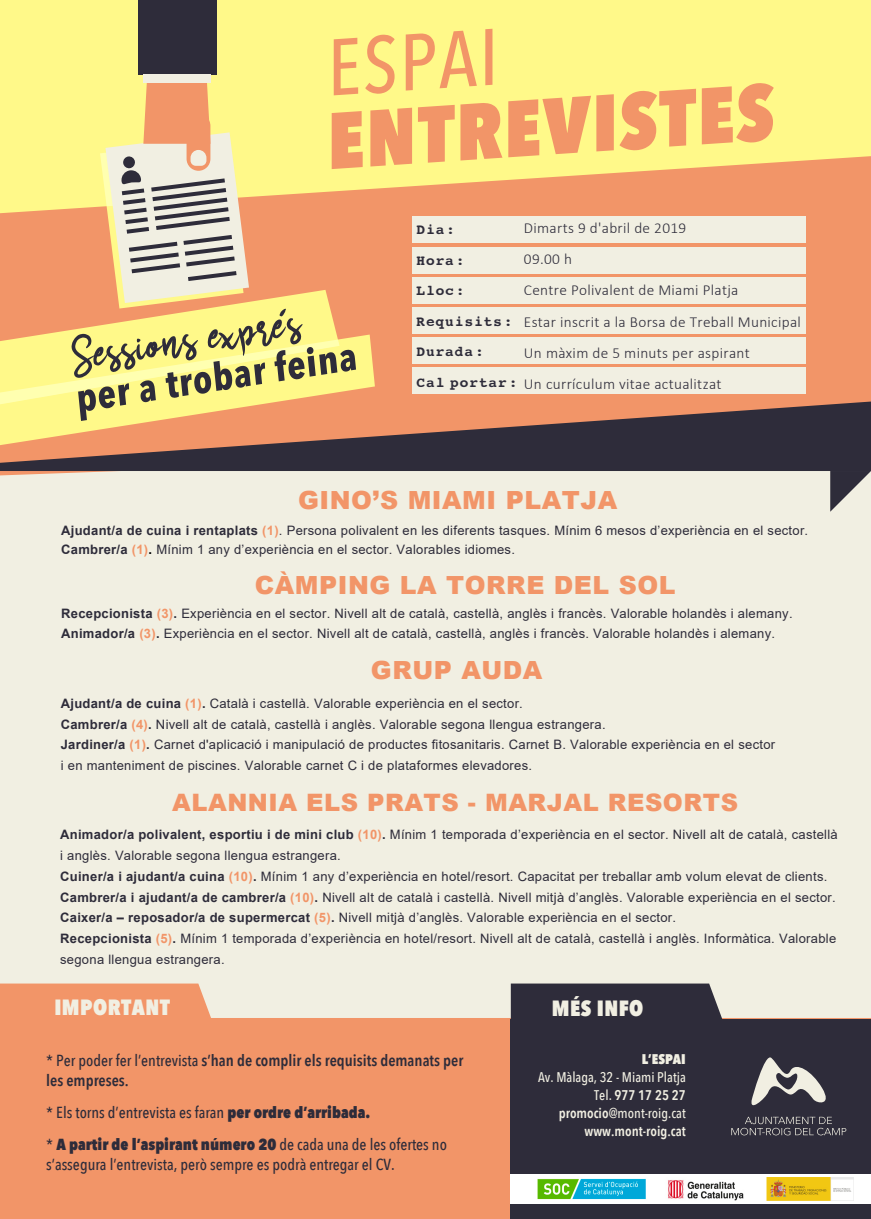
<style>
.page{position:relative;width:871px;height:1219px;background:#fff}
.page>*{position:absolute;margin:0;border:0;box-sizing:border-box;transform-origin:0 0}
.t1{font:800 79px "Avenir Next Condensed";color:#f29568}
.t2{font:500 79px "Avenir Next Condensed";color:#f29568}
.t3{font:900 25px "Arial";letter-spacing:.02em;color:#f29568}
.t4{font:900 24px "Arial";letter-spacing:.02em;color:#f29568}
.t5{font:800 22px "Avenir Next Condensed";letter-spacing:.02em;color:#f1efe2}
.t6{font:500 16px/32px "Avenir Next Condensed";color:#2e2c3a}
.t7{font:600 16px/20px "Avenir Next Condensed";color:#2e2c3a}
.t8{font:300 15.3px/31.1px "Calibri";letter-spacing:.02em;color:#2e2c3a}
.t9{font:500 14px/18px "Avenir Next Condensed";color:#f1efe2;text-align:right}
.t10{font:800 14px "Avenir Next Condensed";color:#f1efe2}
.t11{font:700 13.6px "Courier";letter-spacing:.02em;color:#2e2c3a}
.t12{font:13px/20.8px "Arial";letter-spacing:.02em;color:#2e2c3a}
.s1{font-weight:700}
.s2{font-weight:700;color:#f29568}
.s3{font-weight:700;color:#000}
.s4{font-weight:500}
.s5{font-weight:800}
.s6{font-weight:600}
</style>
<div class="page">
<div style="left:0;top:0;width:870px;height:1219px;background:#f29568"></div>
<svg style="left:0;top:0;width:870px;height:213px;background:#fdea84"></svg>
<svg style="left:0;top:335px;width:375px;height:67px;background:#fdf08b"></svg>
<div style="left:138px;top:0;width:79px;height:75px;background:#2e2c3a"></div>
<svg style="left:71px;top:69px;width:285px;height:333px"></svg>
<div style="left:0;top:471px;width:870px;height:547px;background:#f1efe2"></div>
<svg style="left:0;top:402px;width:870px;height:69px;fill:#2e2c3a"></svg>
<div style="left:412px;top:216px;width:393px;height:26px;background:#f1efe2"></div>
<div style="left:412px;top:247px;width:393px;height:26px;background:#f1efe2"></div>
<div style="left:412px;top:277px;width:393px;height:26px;background:#f1efe2"></div>
<div style="left:412px;top:307px;width:393px;height:26px;background:#f1efe2"></div>
<div style="left:412px;top:338px;width:393px;height:26px;background:#f1efe2"></div>
<div style="left:412px;top:368px;width:393px;height:26px;background:#f1efe2"></div>
<div style="left:510px;top:1020px;width:360px;height:199px;background:#2e2c3a"></div>
<svg style="left:731px;top:1057px;width:115px;height:78px"></svg>
<svg style="left:0;top:983px;width:218px;height:35px"></svg>
<svg style="left:510px;top:983px;width:219px;height:37px;background:#3c3a46"></svg>
<svg style="left:830px;top:471px;width:40px;height:41px;background:#8e8c8c"></svg>
<div style="left:510px;top:1174px;width:360px;height:29px;background:#fff"></div>
<img style="left:537px;top:1178px;width:317px;height:23px">
<h1 class="t2" style="left:322px;top:21px;width:173px;rotate:-4deg">ESPAI</h1>
<h1 class="t1" style="left:322px;top:93px;width:449px;rotate:-4deg">ENTREVISTES</h1>
<p class="t11" style="left:415px;top:222px;width:40px">Dia:</p>
<p class="t11" style="left:415px;top:253px;width:49px">Hora:</p>
<p class="t11" style="left:415px;top:283px;width:49px">Lloc:</p>
<p class="t11" style="left:415px;top:314px;width:97px">Requisits:</p>
<p class="t11" style="left:415px;top:345px;width:68px">Durada:</p>
<p class="t11" style="left:415px;top:375px;width:102px">Cal portar:</p>
<p class="t8" style="left:523px;top:213px;width:278px">Dimarts 9 d'abril de 2019<br>09.00 h<br>Centre Polivalent de Miami Platja<br>Estar inscrit a la Borsa de Treball Municipal<br>Un màxim de 5 minuts per aspirant<br>Un currículum vitae actualitzat</p>
<h2 class="t3" style="left:298px;top:482px;width:320px">GINO’S MIAMI PLATJA</h2>
<p class="t12" style="left:61px;top:520px;width:748px;line-height:19.8px"><span class="s1">Ajudant/a de cuina i rentaplats</span> <span class="s2">(1)</span>. Persona polivalent en les diferents tasques. Mínim 6 mesos d’experiència en el sector.<br><span class="s1">Cambrer/a</span> <span class="s2">(1)</span><span class="s3">.</span> Mínim 1 any d’experiència en el sector. Valorables idiomes.</p>
<h2 class="t3" style="left:255px;top:567px;width:422px">CÀMPING LA TORRE DEL SOL</h2>
<p class="t12" style="left:61px;top:603px;width:732px;line-height:19.8px"><span class="s1">Recepcionista</span> <span class="s2">(3)</span><span class="s1">.</span> Experiència en el sector. Nivell alt de català, castellà, anglès i francès. Valorable holandès i alemany.<br><span class="s1">Animador/a</span> <span class="s2">(3)</span><span class="s1">.</span> Experiència en el sector. Nivell alt de català, castellà, anglès i francès. Valorable holandès i alemany.</p>
<h2 class="t3" style="left:371px;top:652px;width:173px">GRUP AUDA</h2>
<p class="t12" style="left:61px;top:693px;width:715px"><span class="s1">Ajudant/a de cuina</span> <span class="s2">(1)</span><span class="s1">.</span> Català i castellà. Valorable experiència en el sector.<br><span class="s1">Cambrer/a</span> <span class="s2">(4)</span><span class="s1">.</span> Nivell alt de català, castellà i anglès. Valorable segona llengua estrangera.<br><span class="s1">Jardiner/a</span> <span class="s2">(1)</span><span class="s1">.</span> Carnet d'aplicació i manipulació de productes fitosanitaris. Carnet B. Valorable experiència en el sector i en manteniment de piscines. Valorable carnet C i de plataformes elevadores.</p>
<h3 class="t4" style="left:172px;top:785px;width:567px">ALANNIA ELS PRATS - MARJAL RESORTS</h3>
<p class="t12" style="left:60px;top:824px;width:778px"><span class="s1">Animador/a polivalent, esportiu i de mini club</span> <span class="s2">(10)</span><span class="s1">.</span> Mínim 1 temporada d’experiència en el sector. Nivell alt de català, castellà i anglès. Valorable segona llengua estrangera.<br><span class="s1">Cuiner/a i ajudant/a cuina</span> <span class="s2">(10)</span><span class="s1">.</span> Mínim 1 any d’experiència en hotel/resort. Capacitat per treballar amb volum elevat de clients.<br><span class="s1">Cambrer/a i ajudant/a de cambrer/a</span> <span class="s2">(10)</span><span class="s1">.</span> Nivell alt de català i castellà. Nivell mitjà d’anglès. Valorable experiència en el sector.<br><span class="s1">Caixer/a – reposador/a de supermercat</span> <span class="s2">(5)</span><span class="s1">.</span> Nivell mitjà d’anglès. Valorable experiència en el sector.<br><span class="s1">Recepcionista</span> <span class="s2">(5)</span><span class="s1">.</span> Mínim 1 temporada d’experiència en hotel/resort. Nivell alt de català, castellà i anglès. Informàtica. Valorable segona llengua estrangera.</p>
<h3 class="t5" style="left:54px;top:994px;width:117px">IMPORTANT</h3>
<h3 class="t5" style="left:551px;top:995px;width:93px">MÉS INFO</h3>
<p class="t7" style="left:46px;top:1050px;width:418px"><span class="s4">* Per poder fer l’entrevista</span> s’han de complir els requisits demanats per les empreses.</p>
<p class="t6" style="left:46px;top:1096px;width:402px">* Els torns d’entrevista es faran <span class="s5">per ordre d’arribada.<br></span>* <span class="s5">A partir de l’aspirant número 20</span> de cada una de les ofertes no</p>
<p class="t6" style="left:46px;top:1148px;width:350px">s’assegura l’entrevista, però sempre es podrà entregar el CV.</p>
<p class="t10" style="left:641px;top:1051px;width:45px">L’ESPAI</p>
<p class="t9" style="left:538px;top:1068px;width:149px">Av. Màlaga, 32 - Miami Platja<br>Tel. <span class="s6">977 17 25 27 promocio</span>@mont-roig.cat <span class="s6">www.mont-roig.cat</span></p>
</div>
